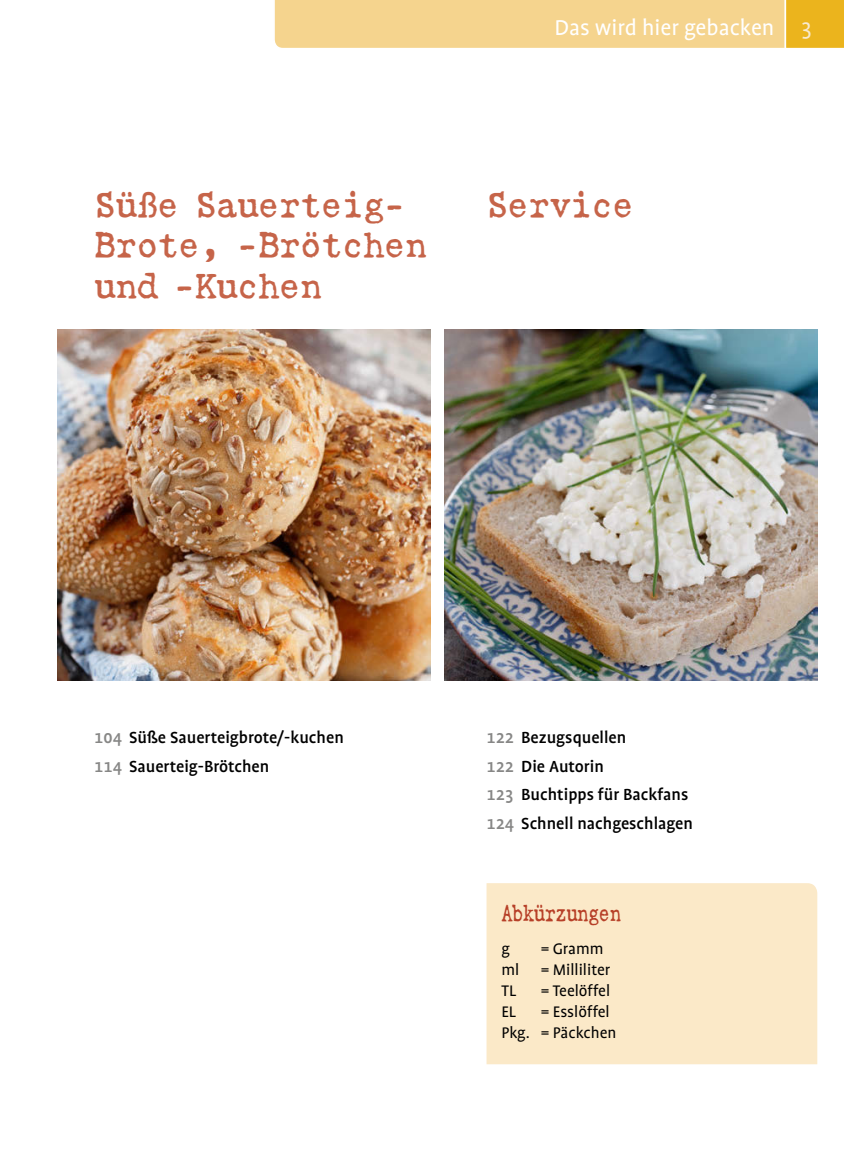
<style>
.page{position:relative;width:844px;height:1166px;background:#fff}
.page>*{position:absolute;margin:0;border:0;box-sizing:border-box;transform-origin:0 0}
.t1{font:35px/40.2px "Gabriele Bad AH";letter-spacing:-.025em;color:#c66449}
.t2{font:24.5px "UV Profile";color:#fff}
.t3{font:22.75px "Gabriele Bad AH";letter-spacing:-.03em;color:#b74028;scale:.8 1}
.t4{font:500 18.38px/28.5px "UV Profile";color:#000}
.t5{font:17.5px/21px "UV Profile";color:#000}
.s1{font-family:"UV Profile SC";color:#f8ead0}
.s2{font-family:"UV Profile SC";font-size:19.25px;color:#878786}
</style>
<div class="page">
<img style="left:57px;top:329px;width:373px;height:351px">
<img style="left:444px;top:329px;width:373px;height:351px">
<div style="left:486px;top:883px;width:331px;height:181px;background:#fbe9c8"></div>
<svg style="left:274px;top:0;width:569px;height:48px;background:#f4d183"></svg>
<h2 class="t2" style="left:554px;top:15px;width:260px">Das wird hier gebacken <span class="s1">3</span></h2>
<h1 class="t1" style="left:94px;top:184px;width:334px">Süße Sauerteig-<br>Brote, -Brötchen und -Kuchen</h1>
<h1 class="t1" style="left:486px;top:184px;width:149px">Service</h1>
<p class="t4" style="left:94px;top:723px;width:251px"><span class="s2">104</span> Süße Sauerteigbrote/-kuchen<br><span class="s2">114</span> Sauerteig-Brötchen</p>
<p class="t4" style="left:486px;top:723px;width:208px"><span class="s2">122</span> Bezugsquellen<br><span class="s2">122</span> Die Autorin<br><span class="s2">123</span> Buchtipps für Backfans<br><span class="s2">124</span> Schnell nachgeschlagen</p>
<p class="t3" style="left:501px;top:900px;width:151px">Abkürzungen</p>
<p class="t5" style="left:501px;top:938px;width:10px">g</p>
<p class="t5" style="left:501px;top:938px;width:110px;text-indent:40px">= Gramm ml = Milliliter<br>TL</p>
<p class="t5" style="left:541px;top:980px;width:71px">= Teelöffel</p>
<p class="t5" style="left:501px;top:1001px;width:117px;text-indent:40px">= Esslöffel<br>Pkg. = Päckchen</p>
<p class="t5" style="left:501px;top:1001px;width:16px">EL</p>
</div>
